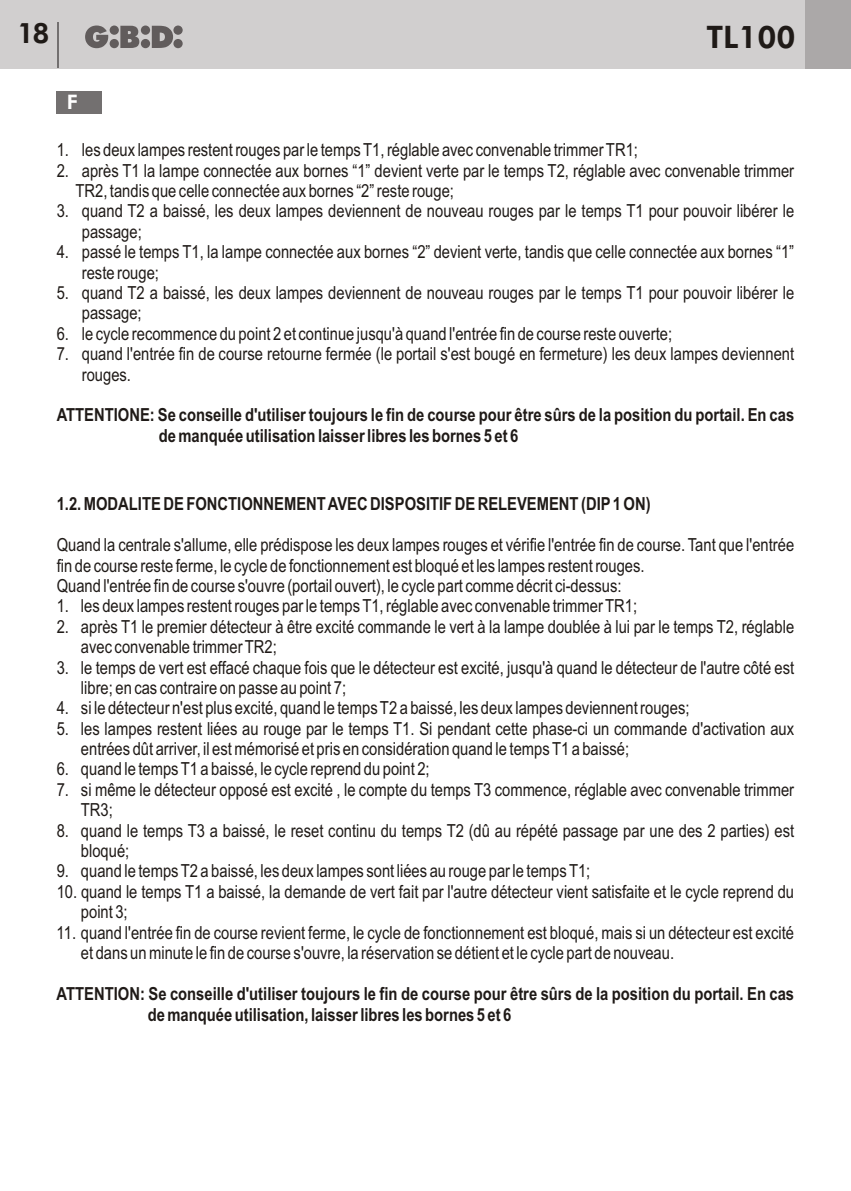
<style>
.page{position:relative;width:851px;height:1191px;background:#fff}
.page>*{position:absolute;margin:0;border:0;box-sizing:border-box;transform-origin:0 0}
.t1{font:800 31px "Futura BT";color:#1f1a17}
.t2{font:800 28px "Futura BT";color:#1f1a17}
.t3{font:800 20px "Futura BT";color:#fff}
.t4{font:18px/20.4px "Arial Narrow";color:#1f1a17}
.t5{font:700 18px/20.6px "Arial Narrow";color:#1f1a17}
</style>
<div class="page">
<div style="left:0;top:0;width:850px;height:68px;background:#d1cfcf"></div>
<div style="left:805px;top:0;width:45px;height:68px;background:#aba8a8"></div>
<svg style="left:85px;top:26px;width:98px;height:22px"></svg>
<hr style="left:57px;top:23px;width:1px;height:45px;background:#737070">
<div style="left:57px;top:91px;width:45px;height:22px;background:#737070"></div>
<hr style="left:850px;top:0;width:1px;height:68px;background:#aba8a8">
<h2 class="t2" style="left:17px;top:22px;width:34px">18</h2>
<h1 class="t1" style="left:706px;top:24px;width:91px">TL100</h1>
<p class="t3" style="left:67px;top:94px;width:12px">F</p>
<p class="t4" style="left:57px;top:141px;width:582px">1. les deux lampes restent rouges par le temps T1, réglable avec convenable trimmer TR1;</p>
<p class="t4" style="left:75px;top:162px;width:720px;text-indent:-19px">2. après T1 la lampe connectée aux bornes “1” devient verte par le temps T2, réglable avec convenable trimmer<br>TR2, tandis que celle connectée aux bornes “2” reste rouge;</p>
<p class="t4" style="left:82px;top:202px;width:713px;text-indent:-25px">3. quand T2 a baissé, les deux lampes deviennent de nouveau rouges par le temps T1 pour pouvoir libérer le passage;</p>
<p class="t4" style="left:82px;top:243px;width:713px;text-indent:-25px">4. passé le temps T1, la lampe connectée aux bornes “2” devient verte, tandis que celle connectée aux bornes “1” reste rouge;</p>
<p class="t4" style="left:82px;top:284px;width:713px;text-indent:-25px">5. quand T2 a baissé, les deux lampes deviennent de nouveau rouges par le temps T1 pour pouvoir libérer le passage;</p>
<p class="t4" style="left:57px;top:325px;width:616px">6. le cycle recommence du point 2 et continue jusqu'à quand l'entrée fin de course reste ouverte;</p>
<p class="t4" style="left:82px;top:345px;width:713px;text-indent:-25px">7. quand l'entrée fin de course retourne fermée (le portail s'est bougé en fermeture) les deux lampes deviennent rouges.</p>
<p class="t5" style="left:159px;top:406px;width:636px;text-indent:-102px">ATTENTIONE: Se conseille d'utiliser toujours le fin de course pour être sûrs de la position du portail. En cas de manquée utilisation laisser libres les bornes 5 et 6</p>
<p class="t5" style="left:57px;top:495px;width:595px">1.2. MODALITE DE FONCTIONNEMENT AVEC DISPOSITIF DE RELEVEMENT (DIP1 ON)</p>
<p class="t4" style="left:57px;top:536px;width:739px">Quand la centrale s'allume, elle prédispose les deux lampes rouges et vérifie l'entrée fin de course. Tant que l'entrée fin de course reste ferme, le cycle de fonctionnement est bloqué et les lampes restent rouges.<br>Quand l'entrée fin de course s'ouvre (portail ouvert), le cycle part comme décrit ci-dessus:</p>
<p class="t4" style="left:57px;top:597px;width:582px">1. les deux lampes restent rouges par le temps T1, réglable avec convenable trimmer TR1;</p>
<p class="t4" style="left:81px;top:618px;width:714px;text-indent:-24px">2. après T1 le premier détecteur à être excité commande le vert à la lampe doublée à lui par le temps T2, réglable avec convenable trimmer TR2;</p>
<p class="t4" style="left:81px;top:658px;width:714px;text-indent:-24px">3. le temps de vert est effacé chaque fois que le détecteur est excité, jusqu'à quand le détecteur de l'autre côté est libre; en cas contraire on passe au point 7;</p>
<p class="t4" style="left:57px;top:699px;width:634px">4. si le détecteur n'est plus excité, quand le temps T2 a baissé, les deux lampes deviennent rouges;</p>
<p class="t4" style="left:81px;top:720px;width:714px;text-indent:-24px">5. les lampes restent liées au rouge par le temps T1. Si pendant cette phase-ci un commande d'activation aux entrées dût arriver, il est mémorisé et pris en considération quand le temps T1 a baissé;</p>
<p class="t4" style="left:57px;top:760px;width:374px">6. quand le temps T1 a baissé, le cycle reprend du point 2;</p>
<p class="t4" style="left:81px;top:781px;width:714px;text-indent:-24px">7. si même le détecteur opposé est excité , le compte du temps T3 commence, réglable avec convenable trimmer<br>TR3;</p>
<p class="t4" style="left:81px;top:821px;width:714px;text-indent:-24px">8. quand le temps T3 a baissé, le reset continu du temps T2 (dû au répété passage par une des 2 parties) est bloqué;</p>
<p class="t4" style="left:57px;top:862px;width:535px">9. quand le temps T2 a baissé, les deux lampes sont liées au rouge par le temps T1;</p>
<p class="t4" style="left:81px;top:883px;width:714px;text-indent:-24px">10. quand le temps T1 a baissé, la demande de vert fait par l'autre détecteur vient satisfaite et le cycle reprend du point 3;</p>
<p class="t4" style="left:81px;top:923px;width:714px;text-indent:-24px">11. quand l'entrée fin de course revient ferme, le cycle de fonctionnement est bloqué, mais si un détecteur est excité et dans un minute le fin de course s'ouvre, la réservation se détient et le cycle part de nouveau.</p>
<p class="t5" style="left:148px;top:985px;width:647px;text-indent:-91px">ATTENTION: Se conseille d'utiliser toujours le fin de course pour être sûrs de la position du portail. En cas de manquée utilisation, laisser libres les bornes 5 et 6</p>
</div>
